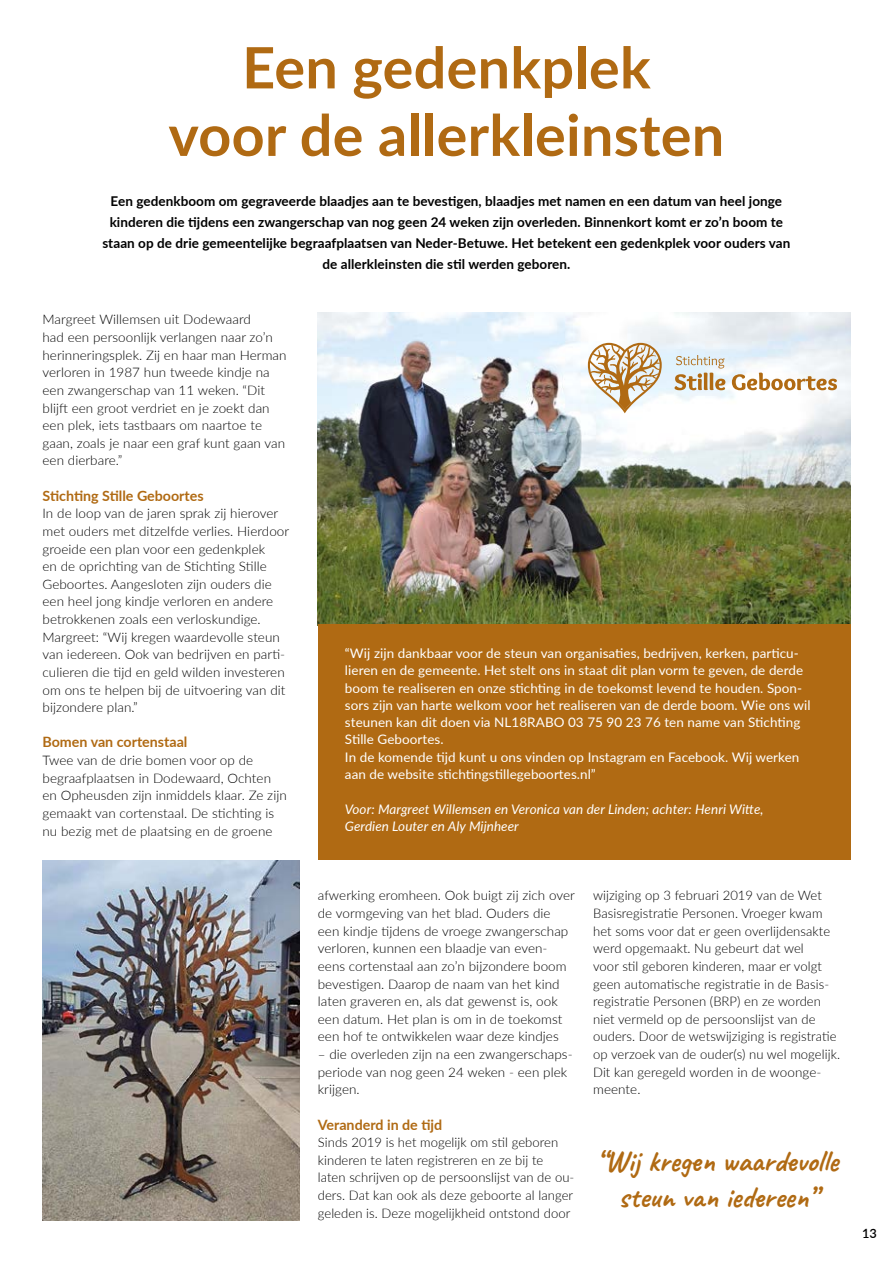
<style>
.page{position:relative;width:893px;height:1263px;background:#fff}
.page>*{position:absolute;margin:0;border:0;box-sizing:border-box;transform-origin:0 0}
.t1{font:700 57px/67.5px "Lato";letter-spacing:.005em;color:#b06a13;text-align:center}
.t2{font:700 30.45px/36.9px "Caveat";color:#b06a13;text-align:center}
.t3{font:700 14.25px "Lato";color:#b06a13}
.t4{font:700 13.5px/21px "Lato";letter-spacing:.005em;color:#000;text-align:center}
.t5{font:300 13.2px/17.5px "Lato";letter-spacing:.005em;color:#000}
.t6{font:13.2px/17.2px "Lato";letter-spacing:.005em;color:#fff}
.t7{font:italic 13.2px/17.2px "Lato";letter-spacing:.005em;color:#fff}
.t8{font:600 12.75px "Lato";color:#000}
</style>
<div class="page">
<img style="left:318px;top:312px;width:532px;height:312px">
<div style="left:318px;top:624px;width:532px;height:236px;background:#b06a13"></div>
<svg style="left:588px;top:343px;width:74px;height:70px"></svg>
<svg style="left:732px;top:373px;width:105px;height:17px"></svg>
<svg style="left:674px;top:355px;width:51px;height:35px"></svg>
<img style="left:43px;top:860px;width:257px;height:360px">
<h1 class="t1" style="left:168px;top:31px;width:557px">Een gedenkplek<br>voor de allerkleinsten</h1>
<p class="t4" style="left:102px;top:190px;width:690px">Een gedenkboom om gegraveerde blaadjes aan te bevestigen, blaadjes met namen en een datum van heel jonge kinderen die tijdens een zwangerschap van nog geen 24 weken zijn overleden. Binnenkort komt er zo’n boom te staan op de drie gemeentelijke begraafplaatsen van Neder-Betuwe. Het betekent een gedenkplek voor ouders van de allerkleinsten die stil werden geboren.</p>
<p class="t5" style="left:43px;top:310px;width:246px">Margreet Willemsen uit Dodewaard<br>had een persoonlijk verlangen naar zo’n herinneringsplek. Zij en haar man Herman verloren in 1987 hun tweede kindje na een zwangerschap van 11 weken. “Dit blijft een groot verdriet en je zoekt dan een plek, iets tastbaars om naartoe te gaan, zoals je naar een graf kunt gaan van een dierbare.”</p>
<p class="t3" style="left:43px;top:485px;width:163px">Stichting Stille Geboortes</p>
<p class="t5" style="left:43px;top:504px;width:248px">In de loop van de jaren sprak zij hierover met ouders met ditzelfde verlies. Hierdoor groeide een plan voor een gedenkplek<br>en de oprichting van de Stichting Stille Geboortes. Aangesloten zijn ouders die een heel jong kindje verloren en andere betrokkenen zoals een verloskundige.<br>Margreet: “Wij kregen waardevolle steun van iedereen. Ook van bedrijven en parti&shy;culieren die tijd en geld wilden investeren om ons te helpen bij de uitvoering van dit bijzondere plan.”</p>
<p class="t3" style="left:43px;top:732px;width:146px">Bomen van cortenstaal</p>
<p class="t5" style="left:43px;top:751px;width:246px">Twee van de drie bomen voor op de begraafplaatsen in Dodewaard, Ochten en Opheusden zijn inmiddels klaar. Ze zijn gemaakt van cortenstaal. De stichting is nu bezig met de plaatsing en de groene</p>
<p class="t6" style="left:345px;top:644px;width:467px">“Wij zijn dankbaar voor de steun van organisaties, bedrijven, kerken, particu&shy;lieren en de gemeente. Het stelt ons in staat dit plan vorm te geven, de derde boom te realiseren en onze stichting in de toekomst levend te houden. Spon&shy;sors zijn van harte welkom voor het realiseren van de derde boom. Wie ons wil steunen kan dit doen via NL18RABO 03 75 90 23 76 ten name van Stichting Stille Geboortes.<br>In de komende tijd kunt u ons vinden op Instagram en Facebook. Wij werken aan de website stichtingstillegeboortes.nl”</p>
<p class="t7" style="left:345px;top:800px;width:420px">Voor: Margreet Willemsen en Veronica van der Linden; achter: Henri Witte,<br>Gerdien Louter en Aly Mijnheer</p>
<p class="t5" style="left:318px;top:886px;width:259px">afwerking eromheen. Ook buigt zij zich over de vormgeving van het blad. Ouders die een kindje tijdens de vroege zwangerschap verloren, kunnen een blaadje van even&shy;eens cortenstaal aan zo’n bijzondere boom bevestigen. Daarop de naam van het kind laten graveren en, als dat gewenst is, ook een datum. Het plan is om in de toekomst een hof te ontwikkelen waar deze kindjes</p>
<p class="t5" style="left:318px;top:1045px;width:254px">– die overleden zijn na een zwangerschaps&shy;periode van nog geen 24 weken - een plek krijgen.</p>
<p class="t3" style="left:318px;top:1114px;width:126px">Veranderd in de tijd</p>
<p class="t5" style="left:318px;top:1133px;width:258px">Sinds 2019 is het mogelijk om stil geboren kinderen te laten registreren en ze bij te laten schrijven op de persoonslijst van de ou&shy;ders. Dat kan ook als deze geboorte al langer geleden is. Deze mogelijkheid ontstond door</p>
<p class="t5" style="left:593px;top:886px;width:248px">wijziging op 3 februari 2019 van de Wet Basisregistratie Personen. Vroeger kwam het soms voor dat er geen overlijdensakte werd opgemaakt. Nu gebeurt dat wel<br>voor stil geboren kinderen, maar er volgt geen automatische registratie in de Basis&shy;registratie Personen (BRP) en ze worden niet vermeld op de persoonslijst van de ouders. Door de wetswijziging is registratie op verzoek van de ouder(s) nu wel mogelijk.<br>Dit kan geregeld worden in de woonge&shy;meente.</p>
<h2 class="t2" style="left:597px;top:1142px;width:243px">“Wij kregen waardevolle steun van iedereen”</h2>
<p class="t8" style="left:862px;top:1224px;width:16px">13</p>
</div>
